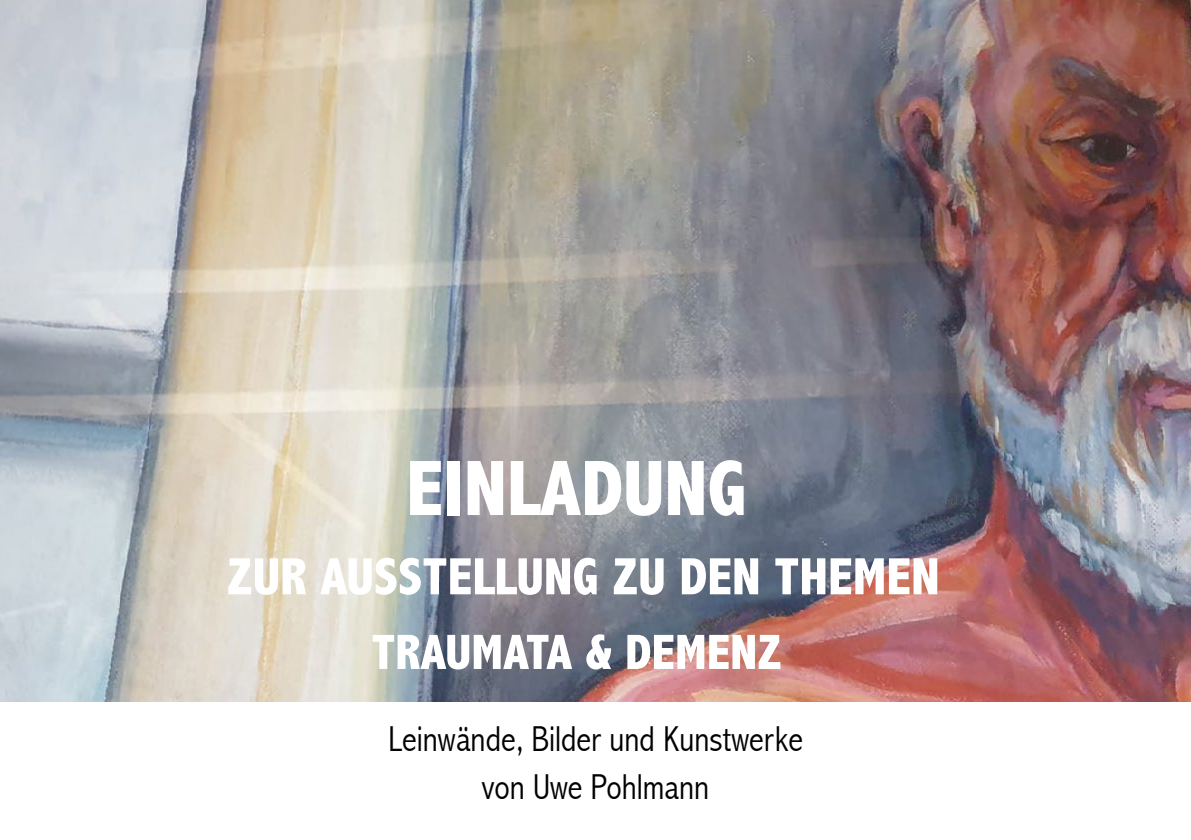
<style>
.page{position:relative;width:1191px;height:840px;background:#fff}
.page>*{position:absolute;margin:0;border:0;box-sizing:border-box;transform-origin:0 0}
.t1{font:800 condensed 79.2px "Abadi";color:#fff}
.t2{font:800 condensed 52.8px "Abadi";color:#fff}
.t3{font:800 condensed 50px "Abadi";color:#fff}
.t4{font:300 condensed 36px "Abadi";color:#000}
</style>
<div class="page">
<img style="left:0;top:0;width:1191px;height:700px">
<p class="t1" style="left:406px;top:442px;width:342px">EINLADUNG</p>
<p class="t2" style="left:227px;top:545px;width:714px">ZUR AUSSTELLUNG ZU DEN THEMEN</p>
<p class="t3" style="left:371px;top:623px;width:412px">TRAUMATA &amp; DEMENZ</p>
<p class="t4" style="left:388px;top:717px;width:416px">Leinwände, Bilder und Kunstwerke</p>
<p class="t4" style="left:482px;top:765px;width:229px">von Uwe Pohlmann</p>
</div>
